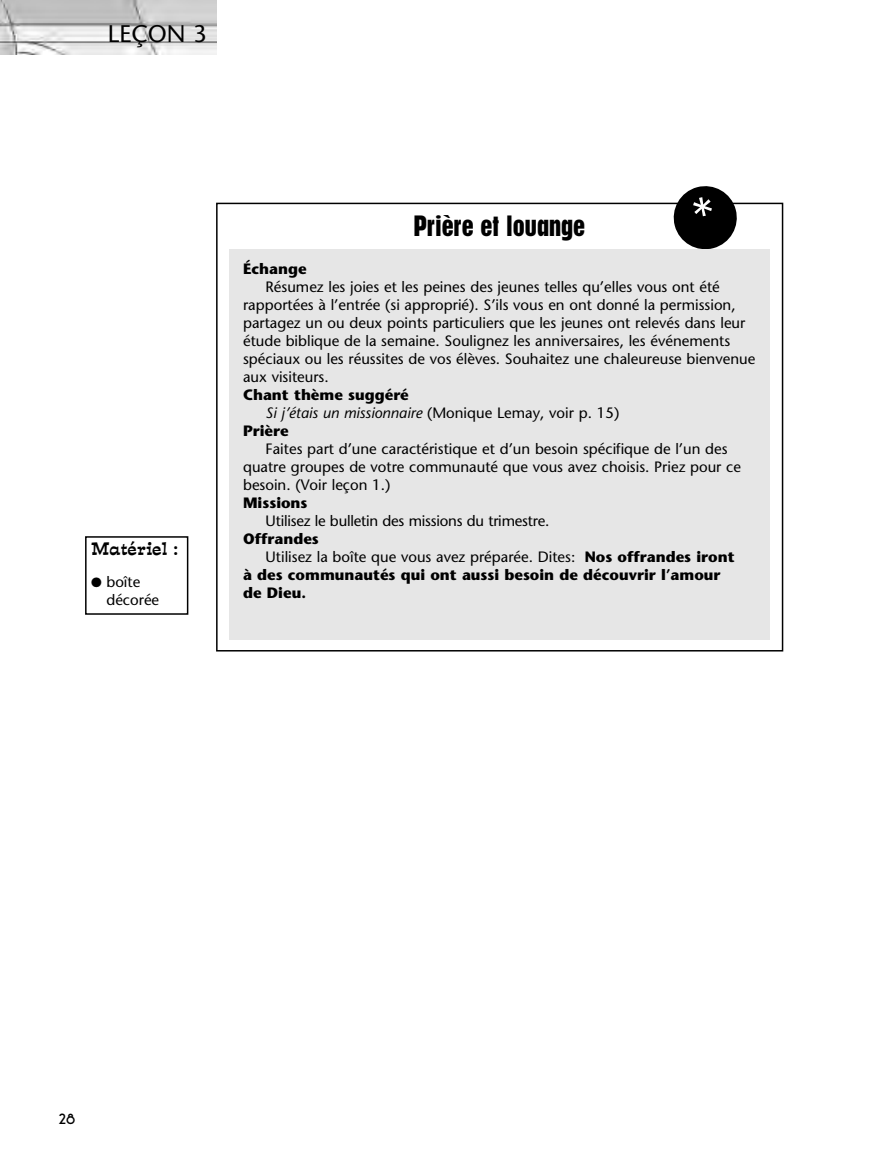
<style>
.page{position:relative;width:872px;height:1149px;background:#fff}
.page>*{position:absolute;margin:0;border:0;box-sizing:border-box;transform-origin:0 0}
.t1{font:700 condensed 27px "Placard";color:#000}
.t2{font:24px "Stone Sans";color:#000}
.t3{font:16.5px "Estro Font";color:#000}
.t4{font:15px/18px "Stone Sans";color:#000}
.t5{font:700 15px "Stone Sans";color:#000}
.t6{font:italic 15px "Stone Sans";color:#000}
.t7{font:700 15px "New Garden";color:#000}
.s1{font-style:normal}
.s2{font-weight:700}
</style>
<div class="page">
<img style="left:0;top:0;width:216px;height:54px">
<div style="left:216px;top:203px;width:567px;height:448px;border:2px solid #000"></div>
<div style="left:230px;top:249px;width:540px;height:390px;background:#e6e6e6"></div>
<div style="left:85px;top:536px;width:103px;height:78px;border:2px solid #000"></div>
<svg style="left:670px;top:186px;width:70px;height:63px"></svg>
<h2 class="t2" style="left:108px;top:24px;width:101px">LEÇON 3</h2>
<p class="t3" style="left:91px;top:539px;width:88px">Matériel :</p>
<p class="t4" style="left:106px;top:574px;width:54px;text-indent:-15px">● boîte décorée</p>
<h1 class="t1" style="left:414px;top:215px;width:173px">Prière et louange</h1>
<p class="t5" style="left:243px;top:262px;width:65px">Échange</p>
<p class="t4" style="left:243px;top:279px;width:514px;text-indent:22px">Résumez les joies et les peines des jeunes telles qu’elles vous ont été rapportées à l’entrée (si approprié). S’ils vous en ont donné la permission, partagez un ou deux points particuliers que les jeunes ont relevés dans leur étude biblique de la semaine. Soulignez les anniversaires, les événements spéciaux ou les réussites de vos élèves. Souhaitez une chaleureuse bienvenue aux visiteurs.</p>
<p class="t5" style="left:243px;top:388px;width:167px">Chant thème suggéré</p>
<p class="t6" style="left:266px;top:406px;width:355px">Si j’étais un missionnaire <span class="s1">(Monique Lemay, voir p. 15)</span></p>
<p class="t5" style="left:243px;top:424px;width:47px">Prière</p>
<p class="t4" style="left:243px;top:441px;width:499px;text-indent:22px">Faites part d’une caractéristique et d’un besoin spécifique de l’un des quatre groupes de votre communauté que vous avez choisis. Priez pour ce besoin. (Voir leçon 1.)</p>
<p class="t5" style="left:243px;top:496px;width:66px">Missions</p>
<p class="t4" style="left:266px;top:513px;width:285px">Utilisez le bulletin des missions du trimestre.</p>
<p class="t5" style="left:243px;top:532px;width:77px">Offrandes</p>
<p class="t4" style="left:266px;top:549px;width:470px">Utilisez la boîte que vous avez préparée. Dites: <span class="s2">Nos offrandes iront</span></p>
<p class="t5" style="left:243px;top:568px;width:479px">à des communautés qui ont aussi besoin de découvrir l’amour</p>
<p class="t5" style="left:243px;top:586px;width:64px">de Dieu.</p>
<p class="t7" style="left:58px;top:1109px;width:18px">28</p>
</div>
